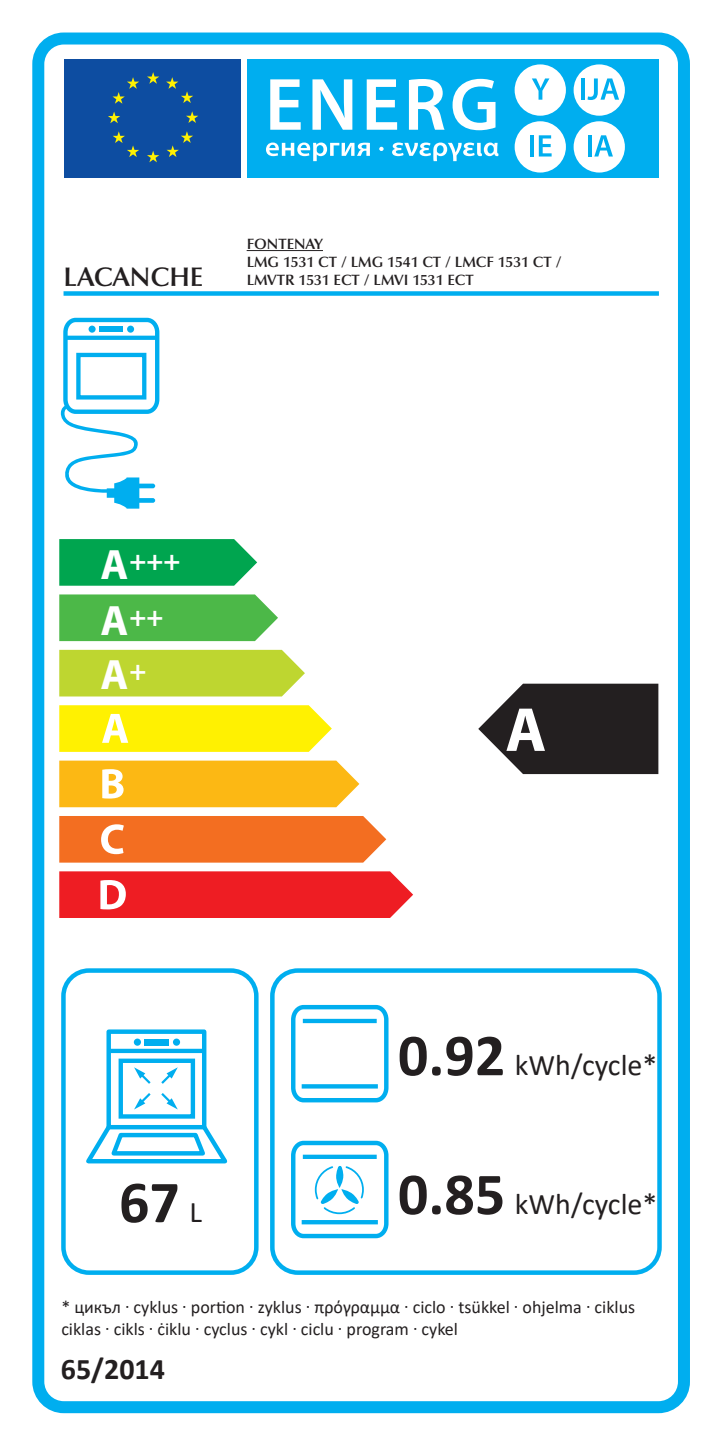
<style>
.page{position:relative;width:723px;height:1446px;background:#fff}
.page>*{position:absolute;margin:0;border:0;box-sizing:border-box;transform-origin:0 0}
.t1{font:700 60px "Calibri";color:#231f20}
.t2{font:700 42.6px "Myriad Pro";color:#fff}
.t3{font:30px "Calibri";color:#231f20}
.t4{font:700 30px "Calibri";color:#231f20}
.t5{font:700 28.5px/56.1px "Myriad Pro";color:#fff}
.t6{font:600 27px "Optima LT Pro";color:#231f20}
.t7{font:18px/21.6px "Calibri";color:#231f20}
.t8{font:600 15px/18px "Optima LT Pro";color:#231f20}
.s1{font-size:42.6px}
.s2{font-weight:400;font-size:30px}
.s3{font-weight:700;font-size:60px}
</style>
<div class="page">
<div style="left:32px;top:33px;width:658px;height:1380px;border:12px solid #00aeef;border-radius:26px"></div>
<div style="left:64px;top:59px;width:177px;height:118px;background:#0d4da1"></div>
<div style="left:247px;top:59px;width:412px;height:118px;background:#00aeef"></div>
<svg style="left:166px;top:77px;width:27px;height:26px"></svg>
<svg style="left:147px;top:72px;width:12px;height:12px"></svg>
<svg style="left:112px;top:77px;width:27px;height:27px"></svg>
<svg style="left:108px;top:112px;width:12px;height:11px"></svg>
<svg style="left:113px;top:131px;width:26px;height:26px"></svg>
<svg style="left:147px;top:151px;width:12px;height:11px"></svg>
<svg style="left:167px;top:131px;width:26px;height:26px"></svg>
<svg style="left:186px;top:111px;width:12px;height:12px"></svg>
<svg style="left:270px;top:79px;width:31px;height:51px"></svg>
<svg style="left:312px;top:79px;width:40px;height:51px"></svg>
<svg style="left:367px;top:79px;width:30px;height:51px"></svg>
<svg style="left:409px;top:79px;width:35px;height:51px"></svg>
<svg style="left:452px;top:79px;width:43px;height:51px"></svg>
<svg style="left:266px;top:143px;width:104px;height:18px"></svg>
<svg style="left:379px;top:147px;width:5px;height:4px"></svg>
<svg style="left:392px;top:143px;width:106px;height:18px"></svg>
<div style="left:515px;top:64px;width:51px;height:52px;background:#fff;border-radius:50%"></div>
<svg style="left:532px;top:78px;width:17px;height:22px"></svg>
<div style="left:573px;top:64px;width:52px;height:52px;background:#fff;border-radius:50%"></div>
<div style="left:515px;top:121px;width:51px;height:52px;background:#fff;border-radius:50%"></div>
<hr style="left:530px;top:135px;width:4px;height:21px;background:#00aeef">
<svg style="left:539px;top:135px;width:12px;height:21px"></svg>
<div style="left:573px;top:121px;width:52px;height:52px;background:#fff;border-radius:50%"></div>
<hr style="left:581px;top:78px;width:4px;height:22px;background:#00aeef">
<svg style="left:587px;top:78px;width:32px;height:22px"></svg>
<svg style="left:588px;top:135px;width:3px;height:21px"></svg>
<svg style="left:594px;top:135px;width:19px;height:21px"></svg>
<div style="left:64px;top:291px;width:595px;height:5px;background:#00aeef"></div>
<div style="left:59px;top:650px;width:246px;height:46px;background:#bed630"></div>
<svg style="left:59px;top:594px;width:219px;height:47px;background:#57bc53"></svg>
<svg style="left:59px;top:539px;width:198px;height:47px;background:#10aa5a"></svg>
<svg style="left:59px;top:705px;width:273px;height:47px;background:#fff215"></svg>
<svg style="left:59px;top:760px;width:300px;height:47px;background:#fcbd26"></svg>
<div style="left:59px;top:816px;width:327px;height:46px;background:#f36e21"></div>
<svg style="left:59px;top:871px;width:354px;height:47px;background:#ef2c31"></svg>
<svg style="left:61px;top:318px;width:98px;height:191px"></svg>
<div style="left:61px;top:968px;width:198px;height:307px;border:4px solid #00aeef;border-radius:26px"></div>
<hr style="left:110px;top:1049px;width:94px;height:4px;background:#00aeef">
<div style="left:119px;top:1058px;width:76px;height:60px;border:4px solid #00aeef"></div>
<div style="left:145px;top:1039px;width:24px;height:6px;background:#00aeef"></div>
<div style="left:134px;top:1038px;width:7px;height:8px;background:#00aeef;border-radius:50%"></div>
<div style="left:173px;top:1038px;width:7px;height:8px;background:#00aeef;border-radius:50%"></div>
<svg style="left:134px;top:1067px;width:17px;height:42px"></svg>
<svg style="left:161px;top:1067px;width:17px;height:42px"></svg>
<div style="left:106px;top:1029px;width:100px;height:100px;border:4px solid #00aeef"></div>
<svg style="left:86px;top:1121px;width:142px;height:43px"></svg>
<div style="left:270px;top:968px;width:392px;height:307px;border:4px solid #00aeef;border-radius:26px"></div>
<svg style="left:291px;top:1005px;width:97px;height:97px"></svg>
<hr style="left:303px;top:1019px;width:74px;height:4px;background:#00aeef">
<svg style="left:302px;top:1084px;width:76px;height:4px"></svg>
<svg style="left:291px;top:1141px;width:97px;height:97px"></svg>
<svg style="left:478px;top:684px;width:180px;height:90px"></svg>
<hr style="left:247px;top:250px;width:76px;height:1px;background:#231f20">
<h3 class="t6" style="left:64px;top:260px;width:141px">LACANCHE</h3>
<p class="t8" style="left:247px;top:235px;width:316px">FONTENAY<br>LMG 1531 CT / LMG 1541 CT / LMCF 1531 CT /<br>LMVTR 1531 ECT / LMVI 1531 ECT</p>
<h3 class="t5" style="left:100px;top:531px;width:81px"><span class="s1">A</span>+++<br><span class="s1">A</span>++</h3>
<h2 class="t2" style="left:100px;top:647px;width:47px">A<sup>+</sup></h2>
<h1 class="t1" style="left:119px;top:1160px;width:85px">67 <span class="s2">L</span></h1>
<h3 class="t3" style="left:398px;top:1044px;width:261px"><span class="s3">0.92</span> kWh/cycle*</h3>
<h3 class="t3" style="left:398px;top:1183px;width:261px"><span class="s3">0.85</span> kWh/cycle*</h3>
<p class="t7" style="left:61px;top:1296px;width:575px">* цикъл · cyklus · portion · zyklus · πρόγραμμα · ciclo · tsükkel · ohjelma · ciklus ciklas · cikls · ċiklu · cyclus · cykl · ciclu · program · cykel</p>
<h3 class="t4" style="left:61px;top:1347px;width:106px">65/2014</h3>
</div>
